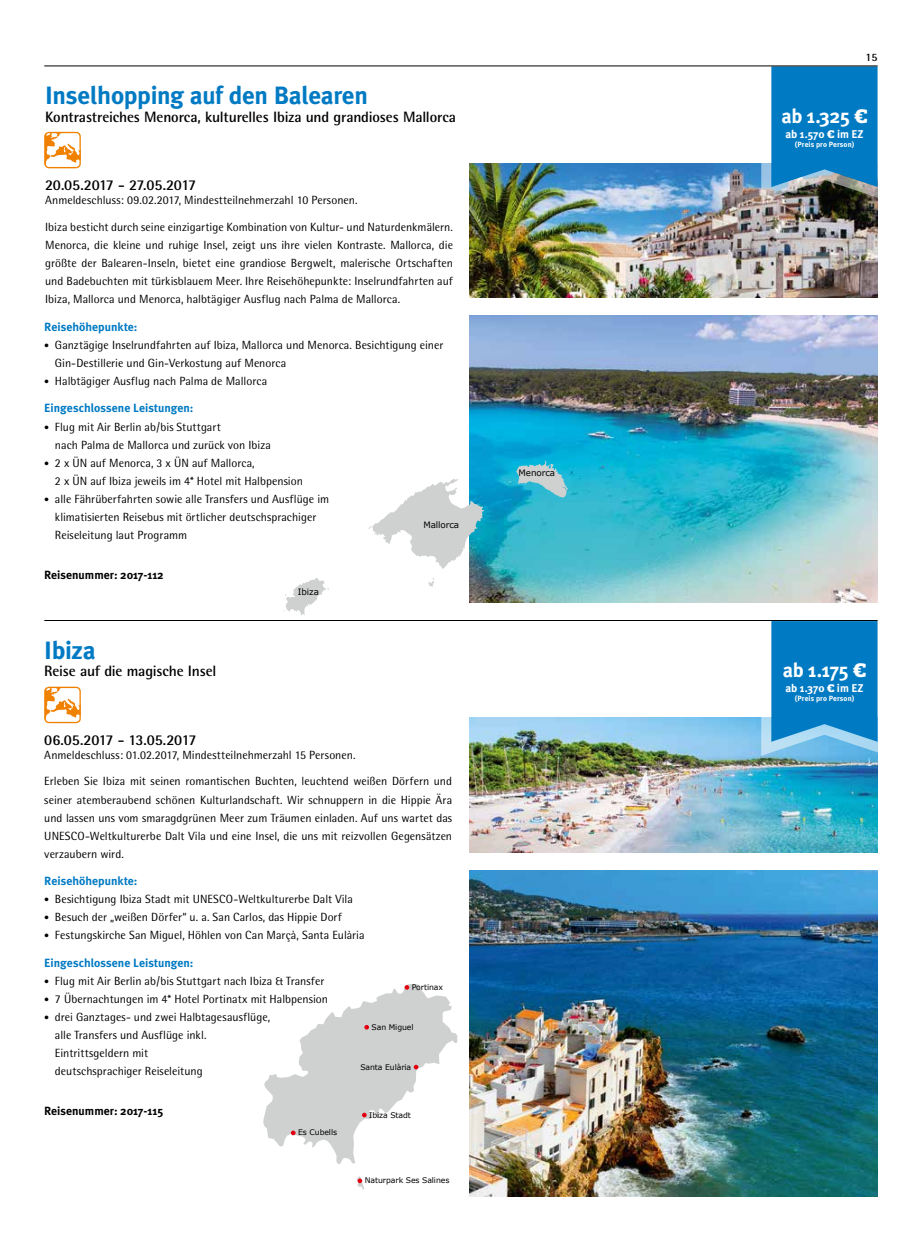
<style>
.page{position:relative;width:922px;height:1241px;background:#fff}
.page>*{position:absolute;margin:0;border:0;box-sizing:border-box;transform-origin:0 0}
.t1{font:700 25px "Meta Plus";letter-spacing:-.01em;color:#007ac3}
.t2{font:700 20px "Meta Plus";letter-spacing:-.015em;color:#fff}
.t3{font:700 15px "Rotis Semi Sans";letter-spacing:-.01em;color:#000}
.t4{font:700 15px "Rotis Semi Sans";letter-spacing:-.03em;color:#000}
.t5{font:11.88px/18.1px "Rotis Semi Sans";color:#000}
.t6{font:700 11.88px "Meta Plus";letter-spacing:.005em;color:#007ac3}
.t7{font:700 11.88px "Meta Plus";color:#000}
.t8{font:700 11.25px "Meta Plus";color:#fff}
.t9{font:700 11.25px "Rotis Semi Sans";color:#000}
.t10{font:8.75px "Verdana";letter-spacing:-.01em;color:#000}
.t11{font:7.75px "Verdana";letter-spacing:-.01em;color:#000}
.t12{font:700 7.5px "Meta Plus";letter-spacing:.015em;color:#fff}
.s1{font-size:10px}
.s2{font-family:"Prelo Slab";font-weight:900}
</style>
<div class="page">
<img style="left:469px;top:163px;width:408px;height:135px">
<img style="left:469px;top:315px;width:408px;height:287px">
<svg style="left:759px;top:65px;width:119px;height:137px;background:#2a84b9"></svg>
<img style="left:469px;top:717px;width:408px;height:135px">
<svg style="left:759px;top:620px;width:119px;height:136px;background:#2d93cf"></svg>
<img style="left:469px;top:870px;width:408px;height:326px">
<hr style="left:44px;top:620px;width:833px;height:1px;background:#000">
<hr style="left:44px;top:66px;width:833px;height:1px;background:#000">
<svg style="left:263px;top:984px;width:194px;height:180px"></svg>
<svg style="left:357px;top:1176px;width:7px;height:13px"></svg>
<svg style="left:516px;top:461px;width:52px;height:36px;background:#73c1d2"></svg>
<svg style="left:368px;top:479px;width:116px;height:89px"></svg>
<svg style="left:428px;top:578px;width:6px;height:8px"></svg>
<svg style="left:283px;top:578px;width:46px;height:37px"></svg>
<svg style="left:46px;top:688px;width:33px;height:33px"></svg>
<div style="left:42px;top:684px;width:41px;height:41px;border:2px solid #fff;border-radius:6px"></div>
<div style="left:44px;top:686px;width:37px;height:37px;border:1px solid #f08100;border-radius:4px"></div>
<svg style="left:46px;top:134px;width:34px;height:34px"></svg>
<div style="left:42px;top:129px;width:41px;height:42px;border:2px solid #fff;border-radius:6px"></div>
<div style="left:44px;top:132px;width:37px;height:36px;border:1px solid #f08100;border-radius:4px"></div>
<h1 class="t1" style="left:45px;top:81px;width:324px">Inselhopping auf den Balearen</h1>
<p class="t3" style="left:45px;top:107px;width:412px">Kontrastreiches Menorca, kulturelles Ibiza und grandioses Mallorca</p>
<p class="t4" style="left:45px;top:176px;width:152px">20.05.2017 - 27.05.2017</p>
<p class="t5" style="left:45px;top:191px;width:314px">Anmeldeschluss: 09.02.2017, Mindestteilnehmerzahl 10 Personen.</p>
<p class="t5" style="left:45px;top:218px;width:409px;text-align:justify">Ibiza besticht durch seine einzigartige Kombination von Kultur- und Naturdenkmälern.<br>Menorca, die kleine und ruhige Insel, zeigt uns ihre vielen Kontraste. Mallorca, die größte der Balearen-Inseln, bietet eine grandiose Bergwelt, malerische Ortschaften und Badebuchten mit türkisblauem Meer. Ihre Reisehöhepunkte: Inselrundfahrten auf Ibiza, Mallorca und Menorca, halbtägiger Ausflug nach Palma de Mallorca.</p>
<p class="t6" style="left:44px;top:320px;width:95px">Reisehöhepunkte:</p>
<p class="t5" style="left:55px;top:336px;width:390px;text-indent:-11px"><span class="s1">•</span> Ganztägige Inselrundfahrten auf Ibiza, Mallorca und Menorca. Besichtigung einer<br>Gin-Destillerie und Gin-Verkostung auf Menorca</p>
<p class="t5" style="left:44px;top:372px;width:224px"><span class="s1">•</span> Halbtägiger Ausflug nach Palma de Mallorca</p>
<p class="t6" style="left:44px;top:401px;width:151px">Eingeschlossene Leistungen:</p>
<p class="t5" style="left:55px;top:417px;width:217px;text-indent:-11px"><span class="s1">•</span> Flug mit Air Berlin ab/bis Stuttgart<br>nach Palma de Mallorca und zurück von Ibiza</p>
<p class="t5" style="left:55px;top:453px;width:249px;text-indent:-11px"><span class="s1">•</span> 2 x ÜN auf Menorca, 3 x ÜN auf Mallorca,<br>2 x ÜN auf Ibiza jeweils im 4* Hotel mit Halbpension</p>
<p class="t5" style="left:55px;top:490px;width:276px;text-indent:-11px"><span class="s1">•</span> alle Fährüberfahrten sowie alle Transfers und Ausflüge im klimatisierten Reisebus mit örtlicher deutschsprachiger<br>Reiseleitung laut Programm</p>
<p class="t7" style="left:44px;top:568px;width:121px">Reisenummer: 2017-112</p>
<p class="t10" style="left:423px;top:519px;width:37px">Mallorca</p>
<h1 class="t1" style="left:44px;top:635px;width:53px">Ibiza</h1>
<p class="t3" style="left:44px;top:662px;width:173px">Reise auf die magische Insel</p>
<p class="t10" style="left:298px;top:586px;width:23px">Ibiza</p>
<p class="t4" style="left:44px;top:730px;width:154px">06.05.2017 - 13.05.2017</p>
<p class="t5" style="left:44px;top:745px;width:312px">Anmeldeschluss: 01.02.2017, Mindestteilnehmerzahl 15 Personen.</p>
<p class="t5" style="left:44px;top:772px;width:409px;text-align:justify">Erleben Sie Ibiza mit seinen romantischen Buchten, leuchtend weißen Dörfern und seiner atemberaubend schönen Kulturlandschaft. Wir schnuppern in die Hippie Ära und lassen uns vom smaragdgrünen Meer zum Träumen einladen. Auf uns wartet das UNESCO-Weltkulturerbe Dalt Vila und eine Insel, die uns mit reizvollen Gegensätzen verzaubern wird.</p>
<p class="t6" style="left:44px;top:873px;width:95px">Reisehöhepunkte:</p>
<p class="t5" style="left:44px;top:889px;width:310px"><span class="s1">•</span> Besichtigung Ibiza Stadt mit UNESCO-Weltkulturerbe Dalt Vila</p>
<p class="t5" style="left:44px;top:907px;width:299px"><span class="s1">•</span> Besuch der „weißen Dörfer“ u. a. San Carlos, das Hippie Dorf</p>
<p class="t5" style="left:44px;top:926px;width:322px"><span class="s1">•</span> Festungskirche San Miguel, Höhlen von Can Marçà, Santa Eulària</p>
<p class="t6" style="left:44px;top:955px;width:151px">Eingeschlossene Leistungen:</p>
<p class="t5" style="left:44px;top:971px;width:281px"><span class="s1">•</span> Flug mit Air Berlin ab/bis Stuttgart nach Ibiza &amp; Transfer</p>
<p class="t5" style="left:44px;top:989px;width:285px"><span class="s1">•</span> 7 Übernachtungen im 4* Hotel Portinatx mit Halbpension</p>
<p class="t5" style="left:55px;top:1007px;width:217px;text-indent:-11px"><span class="s1">•</span> drei Ganztages- und zwei Halbtagesausflüge, alle Transfers und Ausflüge inkl.<br>Eintrittsgeldern mit<br>deutschsprachiger Reiseleitung</p>
<p class="t7" style="left:44px;top:1103px;width:120px">Reisenummer: 2017-115</p>
<p class="t11" style="left:298px;top:1127px;width:40px">Es Cubells</p>
<p class="t11" style="left:412px;top:981px;width:33px">Portinax</p>
<p class="t11" style="left:371px;top:1021px;width:43px">San Miguel</p>
<p class="t11" style="left:360px;top:1061px;width:52px">Santa Eulària</p>
<p class="t11" style="left:369px;top:1109px;width:43px">Ibiza Stadt</p>
<p class="t11" style="left:365px;top:1175px;width:86px">Naturpark Ses Salines</p>
<p class="t10" style="left:518px;top:467px;width:38px">Menorca</p>
<p class="t9" style="left:865px;top:50px;width:14px">15</p>
<h2 class="t2" style="left:781px;top:104px;width:87px">ab 1.325 <span class="s2">€</span></h2>
<p class="t8" style="left:785px;top:127px;width:80px">ab 1.570 <span class="s2">€</span> im EZ</p>
<p class="t12" style="left:794px;top:139px;width:61px">(Preis pro Person)</p>
<h2 class="t2" style="left:782px;top:658px;width:85px">ab 1.175 <span class="s2">€</span></h2>
<p class="t8" style="left:785px;top:681px;width:79px">ab 1.370 <span class="s2">€</span> im EZ</p>
<p class="t12" style="left:794px;top:694px;width:61px">(Preis pro Person)</p>
</div>
